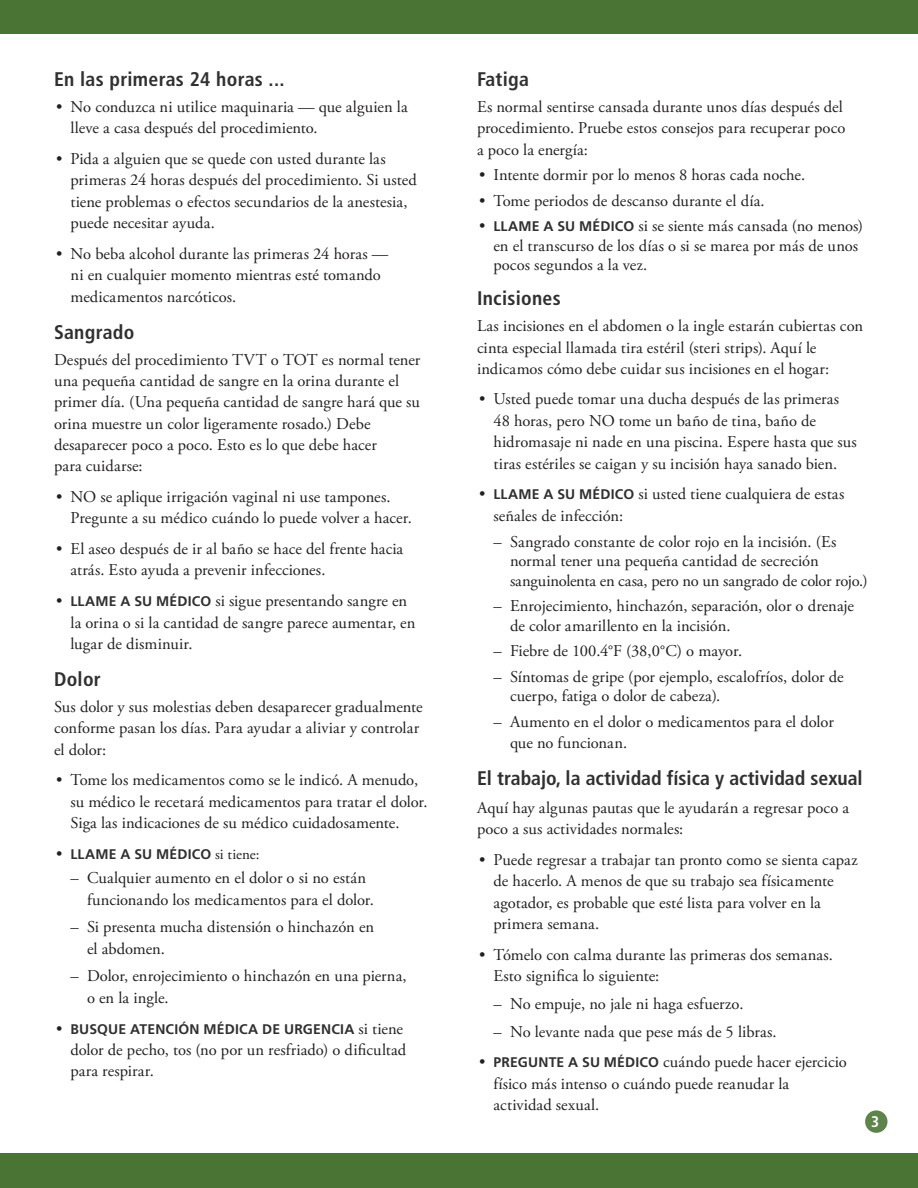
<style>
.page{position:relative;width:918px;height:1188px;background:#fff}
.page>*{position:absolute;margin:0;border:0;box-sizing:border-box;transform-origin:0 0}
.Level_2{font:700 condensed 19.65px "Frutiger LT Std";letter-spacing:.005em;color:#312f30}
.Main{font:16.5px/21.3px "Adobe Garamond Pro";letter-spacing:.005em;color:#231f20}
.t1{font:700 condensed 15.45px "Frutiger LT Std";color:#fff}
.t2{font:700 13.95px "Frutiger LT Std";letter-spacing:.015em;color:#312f30}
.s1{font-family:"Frutiger LT Std";font-weight:700;font-size:13.95px;color:#312f30}
.s2{font-family:"Adobe Garamond Pro";font-weight:400;font-size:16.5px;color:#231f20}
.s3{font-family:"Adobe Garamond Pro";font-weight:400;font-size:15px;color:#231f20}
</style>
<div class="page">
<div style="left:0;top:1154px;width:918px;height:34px;background:#497434"></div>
<div style="left:865px;top:1110px;width:23px;height:23px;background:#5e844b;border-radius:50%"></div>
<div style="left:0;top:0;width:918px;height:34px;background:#497434"></div>
<p class="Level_2" style="left:54px;top:67px;width:232px">En las primeras 24 horas ...</p>
<p class="Main" style="left:70px;top:96px;width:339px;text-indent:-14px">• No conduzca ni utilice maquinaria — que alguien la lleve a casa después del procedimiento.</p>
<p class="Main" style="left:70px;top:149px;width:348px;text-indent:-14px">• Pida a alguien que se quede con usted durante las primeras 24 horas después del procedimiento. Si usted tiene problemas o efectos secundarios de la anestesia, puede necesitar ayuda.</p>
<p class="Main" style="left:70px;top:243px;width:319px;text-indent:-14px">• No beba alcohol durante las primeras 24 horas — ni en cualquier momento mientras esté tomando medicamentos narcóticos.</p>
<p class="Level_2" style="left:54px;top:320px;width:82px">Sangrado</p>
<p class="Main" style="left:54px;top:349px;width:368px">Después del procedimiento TVT o TOT es normal tener una pequeña cantidad de sangre en la orina durante el primer día. (Una pequeña cantidad de sangre hará que su orina muestre un color ligeramente rosado.) Debe desaparecer poco a poco. Esto es lo que debe hacer<br>para cuidarse:</p>
<p class="Main" style="left:70px;top:487px;width:343px;text-indent:-14px">• NO se aplique irrigación vaginal ni use tampones.<br>Pregunte a su médico cuándo lo puede volver a hacer.</p>
<p class="Main" style="left:70px;top:539px;width:334px;text-indent:-14px">• El aseo después de ir al baño se hace del frente hacia atrás. Esto ayuda a prevenir infecciones.</p>
<p class="Main" style="left:70px;top:591px;width:346px;text-indent:-14px">• <span class="s1">LLAME A SU MÉDICO</span> si sigue presentando sangre en la orina o si la cantidad de sangre parece aumentar, en lugar de disminuir.</p>
<p class="Level_2" style="left:54px;top:668px;width:48px">Dolor</p>
<p class="Main" style="left:54px;top:697px;width:370px">Sus dolor y sus molestias deben desaparecer gradualmente conforme pasan los días. Para ayudar a aliviar y controlar el dolor:</p>
<p class="Main" style="left:70px;top:770px;width:359px;text-indent:-14px">• Tome los medicamentos como se le indicó. A menudo, su médico le recetará medicamentos para tratar el dolor.<br>Siga las indicaciones de su médico cuidadosamente.</p>
<p class="t2" style="left:56px;top:846px;width:205px"><span class="s2">•</span> LLAME A SU MÉDICO <span class="s3">si tiene:</span></p>
<p class="Main" style="left:87px;top:868px;width:289px;text-indent:-16px">– Cualquier aumento en el dolor o si no están funcionando los medicamentos para el dolor.</p>
<p class="Main" style="left:87px;top:917px;width:289px;text-indent:-16px">– Si presenta mucha distensión o hinchazón en el abdomen.</p>
<p class="Main" style="left:87px;top:966px;width:321px;text-indent:-16px">– Dolor, enrojecimiento o hinchazón en una pierna, o en la ingle.</p>
<p class="t2" style="left:56px;top:1021px;width:348px"><span class="s2">•</span> BUSQUE ATENCIÓN MÉDICA DE URGENCIA <span class="s2">si tiene</span></p>
<p class="Main" style="left:70px;top:1040px;width:337px">dolor de pecho, tos (no por un resfriado) o dificultad para respirar.</p>
<p class="Level_2" style="left:477px;top:67px;width:53px">Fatiga</p>
<p class="Main" style="left:477px;top:96px;width:370px">Es normal sentirse cansada durante unos días después del procedimiento. Pruebe estos consejos para recuperar poco a poco la energía:</p>
<p class="Main" style="left:479px;top:165px;width:327px">• Intente dormir por lo menos 8 horas cada noche.</p>
<p class="Main" style="left:479px;top:190px;width:287px">• Tome periodos de descanso durante el día.</p>
<p class="Main" style="left:494px;top:217px;width:371px;line-height:19.5px;text-indent:-14px">• <span class="s1">LLAME A SU MÉDICO</span> si se siente más cansada (no menos) en el transcurso de los días o si se marea por más de unos pocos segundos a la vez.</p>
<p class="Level_2" style="left:477px;top:287px;width:85px">Incisiones</p>
<p class="Main" style="left:477px;top:316px;width:388px">Las incisiones en el abdomen o la ingle estarán cubiertas con cinta especial llamada tira estéril (steri strips). Aquí le indicamos cómo debe cuidar sus incisiones en el hogar:</p>
<p class="Main" style="left:494px;top:389px;width:365px;text-indent:-14px">• Usted puede tomar una ducha después de las primeras 48 horas, pero NO tome un baño de tina, baño de hidromasaje ni nade en una piscina. Espere hasta que sus tiras estériles se caigan y su incisión haya sanado bien.</p>
<p class="Main" style="left:494px;top:484px;width:352px;text-indent:-14px">• <span class="s1">LLAME A SU MÉDICO</span> si usted tiene cualquiera de estas señales de infección:</p>
<p class="Main" style="left:510px;top:532px;width:359px;line-height:19.5px;text-indent:-16px">– Sangrado constante de color rojo en la incisión. (Es normal tener una pequeña cantidad de secreción sanguinolenta en casa, pero no un sangrado de color rojo.)</p>
<p class="Main" style="left:510px;top:597px;width:346px;line-height:19.5px;text-indent:-16px">– Enrojecimiento, hinchazón, separación, olor o drenaje de color amarillento en la incisión.</p>
<p class="Main" style="left:494px;top:641px;width:250px">– Fiebre de 100.4°F (38,0°C) o mayor.</p>
<p class="Main" style="left:510px;top:667px;width:335px;line-height:19.5px;text-indent:-16px">– Síntomas de gripe (por ejemplo, escalofríos, dolor de cuerpo, fatiga o dolor de cabeza).</p>
<p class="Main" style="left:510px;top:711px;width:325px;text-indent:-16px">– Aumento en el dolor o medicamentos para el dolor que no funcionan.</p>
<p class="Level_2" style="left:477px;top:767px;width:387px">El trabajo, la actividad física y actividad sexual</p>
<p class="Main" style="left:477px;top:798px;width:374px">Aquí hay algunas pautas que le ayudarán a regresar poco a poco a sus actividades normales:</p>
<p class="Main" style="left:494px;top:850px;width:366px;text-indent:-14px">• Puede regresar a trabajar tan pronto como se sienta capaz de hacerlo. A menos de que su trabajo sea físicamente agotador, es probable que esté lista para volver en la primera semana.</p>
<p class="Main" style="left:494px;top:944px;width:341px;text-indent:-14px">• Tómelo con calma durante las primeras dos semanas.<br>Esto significa lo siguiente:</p>
<p class="Main" style="left:494px;top:994px;width:251px">– No empuje, no jale ni haga esfuerzo.</p>
<p class="Main" style="left:494px;top:1021px;width:285px">– No levante nada que pese más de 5 libras.</p>
<p class="Main" style="left:494px;top:1052px;width:355px;text-indent:-14px">• <span class="s1">PREGUNTE A SU MÉDICO</span> cuándo puede hacer ejercicio físico más intenso o cuándo puede reanudar la actividad sexual.</p>
<p class="t1" style="left:871px;top:1112px;width:10px">3</p>
</div>
